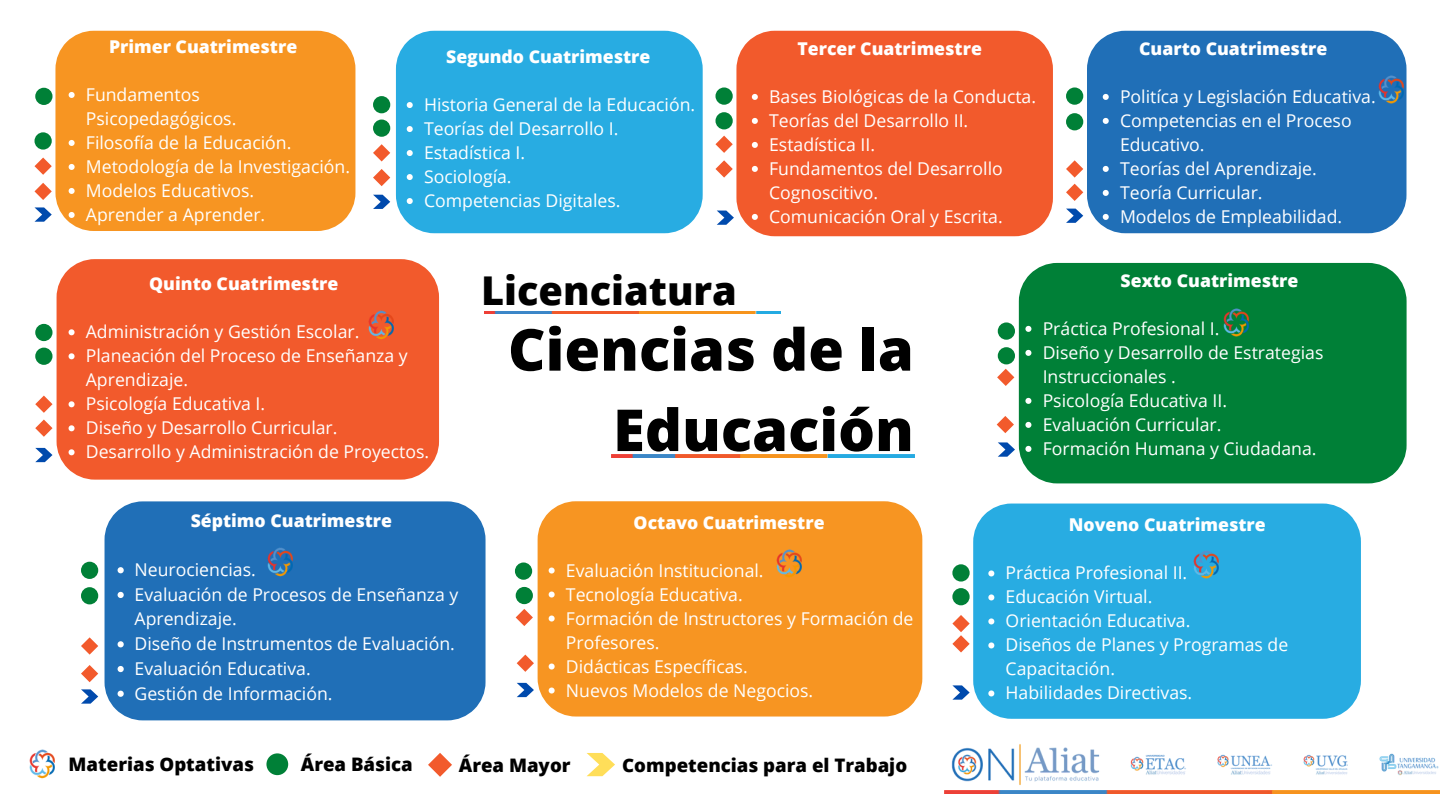
<style>
.page{position:relative;width:1440px;height:810px;background:#fff}
.page>*{position:absolute;margin:0;border:0;box-sizing:border-box;transform-origin:0 0}
.t1{font:800 57.9px/80.4px "Open Sans";color:#000;text-align:right}
.t2{font:800 39.7px "Open Sans";color:#000}
.t3{font:800 18.6px "Open Sans";color:#000}
.t4{font:17.7px/24px "Open Sans";color:#fff}
.t5{font:800 17.7px "Open Sans";color:#fff}
.t6{font:17.6px/24px "Open Sans";color:#fff}
.t7{font:800 17.6px "Open Sans";color:#fff}
</style>
<div class="page">
<img style="left:484px;top:312px;width:296px;height:2px">
<img style="left:612px;top:455px;width:302px;height:3px">
<img style="left:944px;top:744px;width:496px;height:49px">
<div style="left:55px;top:31px;width:300px;height:200px;background:#f79522"></div>
<div style="left:396px;top:31px;width:307px;height:202px;background:#28ace2"></div>
<img style="left:29px;top:749px;width:26px;height:30px">
<svg style="left:407px;top:102px;width:6px;height:6px"></svg>
<svg style="left:407px;top:126px;width:6px;height:6px"></svg>
<svg style="left:407px;top:150px;width:6px;height:6px"></svg>
<svg style="left:407px;top:174px;width:6px;height:6px"></svg>
<svg style="left:407px;top:198px;width:6px;height:6px"></svg>
<svg style="left:587px;top:753px;width:28px;height:23px"></svg>
<svg style="left:428px;top:753px;width:24px;height:24px"></svg>
<svg style="left:69px;top:92px;width:6px;height:6px"></svg>
<svg style="left:69px;top:140px;width:6px;height:6px"></svg>
<svg style="left:69px;top:164px;width:6px;height:6px"></svg>
<svg style="left:69px;top:188px;width:6px;height:6px"></svg>
<svg style="left:69px;top:212px;width:6px;height:6px"></svg>
<div style="left:266px;top:753px;width:22px;height:22px;background:#008037;border-radius:50%"></div>
<svg style="left:373px;top:195px;width:17px;height:14px"></svg>
<div style="left:373px;top:96px;width:17px;height:17px;background:#008037;border-radius:50%"></div>
<div style="left:373px;top:120px;width:17px;height:17px;background:#008037;border-radius:50%"></div>
<svg style="left:373px;top:169px;width:17px;height:17px"></svg>
<svg style="left:35px;top:207px;width:17px;height:15px"></svg>
<div style="left:35px;top:88px;width:18px;height:17px;background:#008037;border-radius:50%"></div>
<div style="left:35px;top:132px;width:17px;height:18px;background:#008037;border-radius:50%"></div>
<svg style="left:35px;top:183px;width:17px;height:17px"></svg>
<svg style="left:35px;top:158px;width:17px;height:17px"></svg>
<svg style="left:373px;top:144px;width:17px;height:17px"></svg>
<div style="left:736px;top:31px;width:317px;height:205px;background:#f25a2c"></div>
<svg style="left:752px;top:94px;width:6px;height:6px"></svg>
<svg style="left:752px;top:118px;width:6px;height:6px"></svg>
<svg style="left:752px;top:142px;width:6px;height:6px"></svg>
<svg style="left:752px;top:166px;width:6px;height:6px"></svg>
<svg style="left:752px;top:214px;width:6px;height:6px"></svg>
<svg style="left:717px;top:211px;width:17px;height:14px"></svg>
<div style="left:715px;top:87px;width:18px;height:18px;background:#008037;border-radius:50%"></div>
<div style="left:715px;top:112px;width:18px;height:17px;background:#008037;border-radius:50%"></div>
<svg style="left:715px;top:160px;width:18px;height:18px"></svg>
<svg style="left:715px;top:136px;width:18px;height:17px"></svg>
<div style="left:1087px;top:31px;width:320px;height:202px;background:#206fb7"></div>
<svg style="left:1103px;top:94px;width:6px;height:6px"></svg>
<svg style="left:1103px;top:118px;width:6px;height:6px"></svg>
<svg style="left:1103px;top:166px;width:6px;height:6px"></svg>
<svg style="left:1103px;top:190px;width:6px;height:6px"></svg>
<svg style="left:1103px;top:214px;width:6px;height:6px"></svg>
<svg style="left:1066px;top:209px;width:17px;height:14px"></svg>
<svg style="left:1066px;top:160px;width:17px;height:18px"></svg>
<div style="left:1066px;top:87px;width:17px;height:18px;background:#008037;border-radius:50%"></div>
<div style="left:1066px;top:113px;width:17px;height:17px;background:#008037;border-radius:50%"></div>
<svg style="left:1066px;top:184px;width:17px;height:17px"></svg>
<img style="left:1377px;top:73px;width:30px;height:32px">
<div style="left:57px;top:259px;width:382px;height:221px;background:#f25a2c"></div>
<svg style="left:69px;top:329px;width:6px;height:6px"></svg>
<svg style="left:69px;top:353px;width:6px;height:6px"></svg>
<svg style="left:69px;top:401px;width:6px;height:6px"></svg>
<svg style="left:69px;top:425px;width:6px;height:6px"></svg>
<svg style="left:69px;top:449px;width:6px;height:6px"></svg>
<img style="left:367px;top:309px;width:30px;height:32px">
<svg style="left:35px;top:448px;width:18px;height:14px"></svg>
<svg style="left:35px;top:396px;width:18px;height:17px"></svg>
<div style="left:35px;top:324px;width:18px;height:17px;background:#008037;border-radius:50%"></div>
<div style="left:35px;top:348px;width:18px;height:17px;background:#008037;border-radius:50%"></div>
<svg style="left:35px;top:420px;width:18px;height:17px"></svg>
<div style="left:105px;top:501px;width:381px;height:219px;background:#206fb7"></div>
<svg style="left:118px;top:567px;width:6px;height:6px"></svg>
<svg style="left:118px;top:592px;width:6px;height:6px"></svg>
<svg style="left:118px;top:641px;width:6px;height:6px"></svg>
<svg style="left:118px;top:666px;width:6px;height:6px"></svg>
<svg style="left:118px;top:691px;width:6px;height:6px"></svg>
<img style="left:265px;top:545px;width:30px;height:33px">
<svg style="left:81px;top:689px;width:17px;height:15px"></svg>
<svg style="left:81px;top:637px;width:17px;height:18px"></svg>
<div style="left:81px;top:562px;width:17px;height:17px;background:#008037;border-radius:50%"></div>
<div style="left:81px;top:587px;width:17px;height:17px;background:#008037;border-radius:50%"></div>
<svg style="left:81px;top:665px;width:17px;height:17px"></svg>
<div style="left:1019px;top:263px;width:388px;height:220px;background:#008037"></div>
<svg style="left:1025px;top:326px;width:6px;height:6px"></svg>
<svg style="left:1025px;top:350px;width:6px;height:6px"></svg>
<svg style="left:1025px;top:398px;width:6px;height:6px"></svg>
<svg style="left:1025px;top:422px;width:6px;height:6px"></svg>
<svg style="left:1025px;top:446px;width:6px;height:6px"></svg>
<svg style="left:998px;top:442px;width:17px;height:15px"></svg>
<svg style="left:997px;top:369px;width:17px;height:17px"></svg>
<div style="left:998px;top:322px;width:17px;height:18px;background:#008037;border-radius:50%"></div>
<div style="left:998px;top:347px;width:17px;height:17px;background:#008037;border-radius:50%"></div>
<svg style="left:997px;top:416px;width:17px;height:17px"></svg>
<img style="left:1222px;top:306px;width:30px;height:32px">
<div style="left:538px;top:501px;width:384px;height:216px;background:#f79522"></div>
<div style="left:973px;top:504px;width:388px;height:215px;background:#28ace2"></div>
<svg style="left:549px;top:568px;width:6px;height:6px"></svg>
<svg style="left:549px;top:592px;width:6px;height:6px"></svg>
<svg style="left:549px;top:616px;width:6px;height:6px"></svg>
<svg style="left:549px;top:664px;width:6px;height:6px"></svg>
<svg style="left:549px;top:688px;width:6px;height:6px"></svg>
<img style="left:774px;top:547px;width:30px;height:32px">
<img style="left:1191px;top:548px;width:30px;height:32px">
<svg style="left:988px;top:570px;width:6px;height:6px"></svg>
<svg style="left:988px;top:594px;width:6px;height:6px"></svg>
<svg style="left:988px;top:618px;width:6px;height:6px"></svg>
<svg style="left:988px;top:642px;width:6px;height:6px"></svg>
<svg style="left:988px;top:690px;width:6px;height:6px"></svg>
<svg style="left:517px;top:683px;width:17px;height:14px"></svg>
<svg style="left:516px;top:609px;width:17px;height:17px"></svg>
<div style="left:515px;top:562px;width:17px;height:18px;background:#008037;border-radius:50%"></div>
<div style="left:516px;top:587px;width:17px;height:17px;background:#008037;border-radius:50%"></div>
<svg style="left:517px;top:655px;width:17px;height:17px"></svg>
<svg style="left:952px;top:685px;width:18px;height:15px"></svg>
<div style="left:952px;top:564px;width:18px;height:18px;background:#008037;border-radius:50%"></div>
<div style="left:952px;top:588px;width:18px;height:17px;background:#008037;border-radius:50%"></div>
<svg style="left:952px;top:615px;width:18px;height:37px"></svg>
<p class="t5" style="left:109px;top:34px;width:190px">Primer Cuatrimestre</p>
<p class="t4" style="left:86px;top:82px;width:266px">Fundamentos<br>Psicopedagógicos.<br>Filosofía de la Educación.<br>Metodología de la Investigación.<br>Modelos Educativos.<br>Aprender a Aprender.</p>
<p class="t5" style="left:446px;top:44px;width:206px">Segundo Cuatrimestre</p>
<p class="t4" style="left:424px;top:92px;width:273px">Historia General de la Educación.<br>Teorías del Desarrollo I.<br>Estadística I.<br>Sociología.<br>Competencias Digitales.</p>
<p class="t7" style="left:797px;top:36px;width:186px">Tercer Cuatrimestre</p>
<p class="t6" style="left:769px;top:84px;width:269px">Bases Biológicas de la Conducta.<br>Teorías del Desarrollo II.<br>Estadística II.<br>Fundamentos del Desarrollo<br>Cognoscitivo.<br>Comunicación Oral y Escrita.</p>
<p class="t5" style="left:1139px;top:36px;width:190px">Cuarto Cuatrimestre</p>
<p class="t4" style="left:1120px;top:84px;width:257px">Politíca y Legislación Educativa.<br>Competencias en el Proceso<br>Educativo.<br>Teorías del Aprendizaje.<br>Teoría Curricular.<br>Modelos de Empleabilidad.</p>
<p class="t5" style="left:149px;top:271px;width:191px">Quinto Cuatrimestre</p>
<p class="t4" style="left:86px;top:319px;width:345px">Administración y Gestión Escolar.<br>Planeación del Proceso de Enseñanza y<br>Aprendizaje.<br>Psicología Educativa I.<br>Diseño y Desarrollo Curricular.<br>Desarrollo y Administración de Proyectos.</p>
<h2 class="t2" style="left:481px;top:263px;width:257px">Licenciatura</h2>
<h1 class="t1" style="left:508px;top:308px;width:407px">Ciencias de la<br>Educación</h1>
<p class="t5" style="left:1121px;top:268px;width:179px">Sexto Cuatrimestre</p>
<p class="t4" style="left:1043px;top:316px;width:282px">Práctica Profesional I.<br>Diseño y Desarrollo de Estrategias<br>Instruccionales .<br>Psicología Educativa II.<br>Evaluación Curricular.<br>Formación Humana y Ciudadana.</p>
<p class="t5" style="left:191px;top:508px;width:203px">Séptimo Cuatrimestre</p>
<p class="t5" style="left:634px;top:510px;width:192px">Octavo Cuatrimestre</p>
<p class="t5" style="left:1069px;top:513px;width:198px">Noveno Cuatrimestre</p>
<p class="t4" style="left:135px;top:557px;width:325px;line-height:24.7px">Neurociencias.<br>Evaluación de Procesos de Enseñanza y<br>Aprendizaje.<br>Diseño de Instrumentos de Evaluación.<br>Evaluación Educativa.<br>Gestión de Información.</p>
<p class="t4" style="left:566px;top:558px;width:349px">Evaluación Institucional.<br>Tecnología Educativa.<br>Formación de Instructores y Formación de<br>Profesores.<br>Didácticas Específicas.<br>Nuevos Modelos de Negocios.</p>
<p class="t3" style="left:69px;top:751px;width:187px">Materias Optativas</p>
<p class="t3" style="left:301px;top:751px;width:113px">Área Básica</p>
<p class="t3" style="left:459px;top:752px;width:113px">Área Mayor</p>
<p class="t3" style="left:622px;top:752px;width:287px">Competencias para el Trabajo</p>
<p class="t4" style="left:1006px;top:561px;width:284px">Práctica Profesional II.<br>Educación Virtual.<br>Orientación Educativa.<br>Diseños de Planes y Programas de<br>Capacitación.<br>Habilidades Directivas.</p>
</div>
